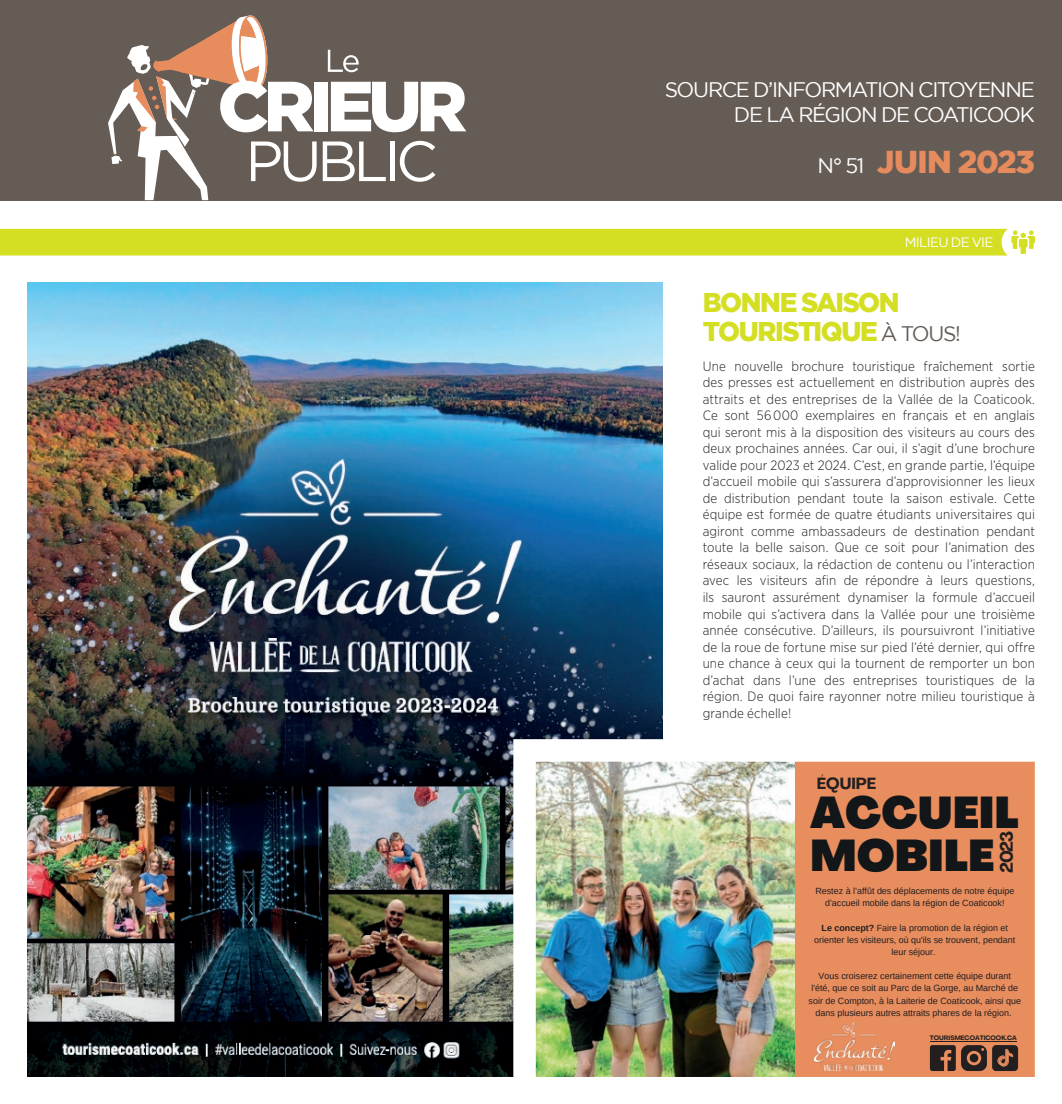
<style>
.page{position:relative;width:1062px;height:1104px;background:#fff}
.page>*{position:absolute;margin:0;border:0;box-sizing:border-box;transform-origin:0 0}
.t1{font:900 43.65px/42.9px "Agrandir";color:#131619}
.t2{font:900 31.5px "Gotham";letter-spacing:-.03em;color:#e68b5d}
.t3{font:900 27px/28.5px "Gotham";letter-spacing:-.055em;color:#d4de23}
.t4{font:21px/25.2px "Gotham";letter-spacing:-.06em;color:#fff;text-align:right}
.t5{font:700 17.7px "Agrandir";color:#231f20}
.t6{font:700 15.9px "Agrandir";color:#231f20}
.t7{font:300 13.5px/16.5px "Gotham Narrow";letter-spacing:.005em;color:#231f20;text-align:justify}
.t8{font:13.5px "Gotham";letter-spacing:-.045em;color:#fff}
.t9{font:9px/12.1px "Arimo";color:#231f20;text-align:center}
.t10{font:700 6.3px "Agrandir";color:#231f20}
.s1{font-weight:400;font-size:21px;color:#fff}
.s2{font-weight:400;font-size:21px;color:#655c56}
.s3{font-weight:700}
</style>
<div class="page">
<div style="left:0;top:0;width:1062px;height:200px;background:#655c56"></div>
<div style="left:314px;top:82px;width:13px;height:49px;background:#fff"></div>
<svg style="left:331px;top:82px;width:135px;height:50px"></svg>
<svg style="left:108px;top:15px;width:209px;height:185px"></svg>
<svg style="left:323px;top:141px;width:63px;height:40px"></svg>
<hr style="left:390px;top:141px;width:4px;height:40px;background:#fff">
<svg style="left:400px;top:141px;width:35px;height:41px"></svg>
<svg style="left:328px;top:50px;width:31px;height:22px"></svg>
<div style="left:0;top:229px;width:1035px;height:26px;background:#d4de23"></div>
<img style="left:27px;top:283px;width:635px;height:793px">
<img style="left:502px;top:727px;width:533px;height:350px">
<h3 class="t4" style="left:665px;top:77px;width:372px">SOURCE D’INFORMATION CITOYENNE<br>DE LA RÉGION DE COATICOOK</h3>
<h2 class="t2" style="left:818px;top:144px;width:219px"><span class="s1">N° 51</span> JUIN 2023</h2>
<p class="t8" style="left:905px;top:235px;width:90px">MILIEU DE VIE</p>
<h3 class="t3" style="left:703px;top:288px;width:259px">BONNE SAISON<br>TOURISTIQUE <span class="s2">À TOUS!</span></h3>
<p class="t7" style="left:703px;top:357px;width:334px">Une nouvelle brochure touristique fraîchement sortie des presses est actuellement en distribution auprès des attraits et des entreprises de la Vallée de la Coaticook.<br>Ce sont 56 000 exemplaires en français et en anglais qui seront mis à la disposition des visiteurs au cours des deux prochaines années. Car oui, il s’agit d’une brochure valide pour 2023 et 2024. C’est, en grande partie, l’équipe d’accueil mobile qui s’assurera d’approvisionner les lieux de distribution pendant toute la saison estivale. Cette équipe est formée de quatre étudiants universitaires qui agiront comme ambassadeurs de destination pendant toute la belle saison. Que ce soit pour l’animation des réseaux sociaux, la rédaction de contenu ou l’interaction avec les visiteurs afin de répondre à leurs questions, ils sauront assurément dynamiser la formule d’accueil mobile qui s’activera dans la Vallée pour une troisième année consécutive. D’ailleurs, ils poursuivront l’initiative de la roue de fortune mise sur pied l’été dernier, qui offre une chance à ceux qui la tournent de remporter un bon d’achat dans l’une des entreprises touristiques de la région. De quoi faire rayonner notre milieu touristique à grande échelle!</p>
<p class="t6" style="left:817px;top:773px;width:61px">ÉQUIPE</p>
<h1 class="t1" style="left:810px;top:791px;width:210px">ACCUEIL<br>MOBILE</h1>
<h3 class="t5" style="left:996px;top:872px;width:43px;rotate:-90deg">2023</h3>
<p class="t9" style="left:815px;top:884px;width:200px">Restez à l’affût des déplacements de notre équipe d’accueil mobile dans la région de Coaticook!</p>
<p class="t9" style="left:814px;top:921px;width:203px"><span class="s3">Le concept?</span> Faire la promotion de la région et orienter les visiteurs, où qu'ils se trouvent, pendant leur séjour.</p>
<p class="t9" style="left:809px;top:969px;width:214px">Vous croiserez certainement cette équipe durant l'été, que ce soit au Parc de la Gorge, au Marché de soir de Compton, à la Laiterie de Coaticook, ainsi que dans plusieurs autres attraits phares de la région.</p>
<p class="t10" style="left:930px;top:1033px;width:88px">TOURISMECOATICOOK.CA</p>
</div>
